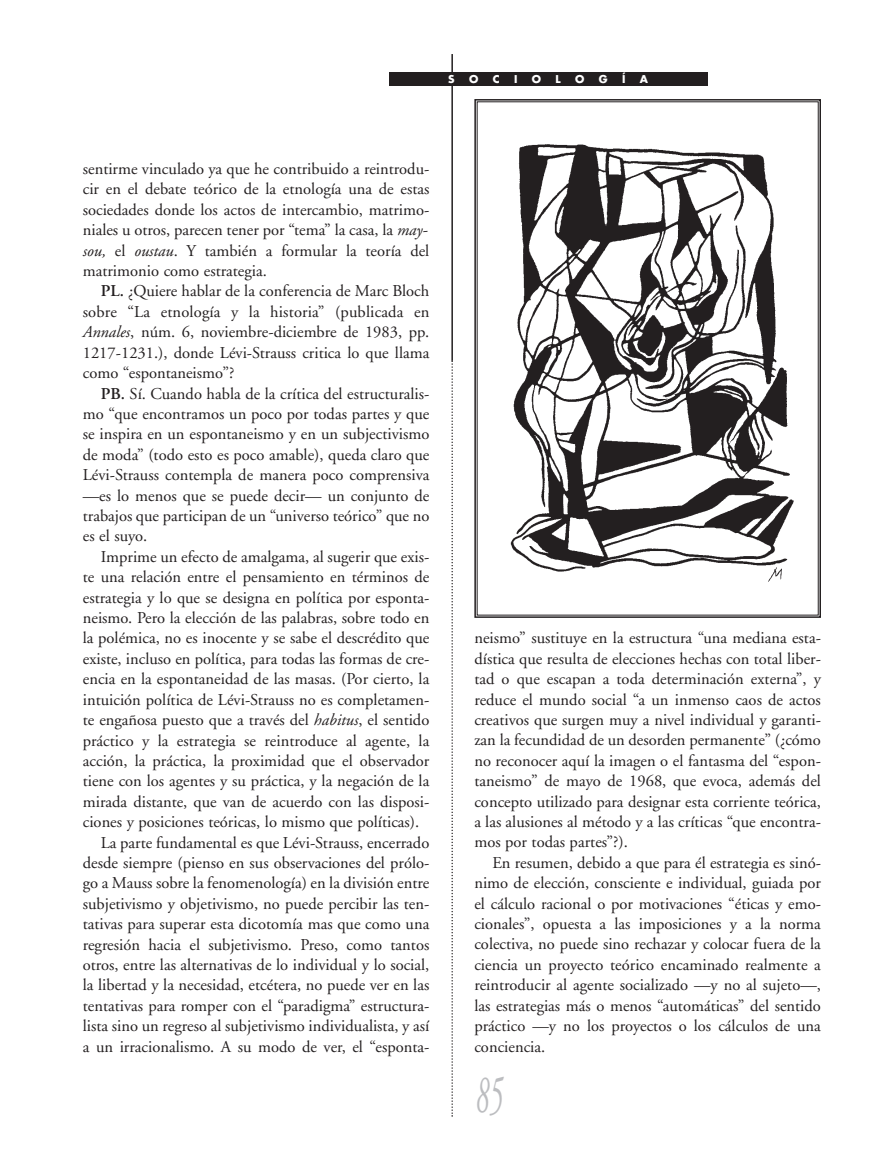
<style>
.page{position:relative;width:893px;height:1170px;background:#fff}
.page>*{position:absolute;margin:0;border:0;box-sizing:border-box;transform-origin:0 0}
.t1{font:italic 54px "Adobe Garamond";color:#bcbdc0;scale:.5 1}
.t2{font:16.5px/20.4px "Adobe Garamond";color:#231f20;text-align:justify}
.t3{font:700 10.5px "Futura";color:#fff}
.s1{font-style:italic}
.s2{font-weight:600}
</style>
<div class="page">
<hr style="left:451px;top:54px;width:2px;height:306px;background:#231f20">
<svg style="left:451px;top:360px;width:2px;height:756px"></svg>
<div style="left:389px;top:72px;width:318px;height:14px;background:#231f20"></div>
<img style="left:510px;top:144px;width:284px;height:438px">
<div style="left:474px;top:99px;width:347px;height:519px;border:2px solid #231f20"></div>
<p class="t3" style="left:448px;top:74px;width:8px">S</p>
<p class="t3" style="left:469px;top:74px;width:11px">O</p>
<p class="t3" style="left:493px;top:74px;width:8px">C</p>
<p class="t3" style="left:514px;top:74px;width:5px">I</p>
<p class="t3" style="left:532px;top:74px;width:11px">O</p>
<p class="t3" style="left:556px;top:74px;width:7px">L</p>
<p class="t3" style="left:575px;top:74px;width:11px">O</p>
<p class="t3" style="left:599px;top:74px;width:10px">G</p>
<p class="t3" style="left:622px;top:74px;width:5px">Í</p>
<p class="t3" style="left:640px;top:74px;width:10px">A</p>
<p class="t2" style="left:83px;top:160px;width:348px;text-align:left">sentirme vinculado ya que he contribuido a reintrodu&shy;cir en el debate teórico de la etnología una de estas sociedades donde los actos de intercambio, matrimo&shy;niales u otros, parecen tener por “tema” la casa, la <span class="s1">may&shy;sou,</span> el <span class="s1">oustau</span>. Y también a formular la teoría del matrimonio como estrategia.</p>
<p class="t2" style="left:83px;top:282px;width:348px;text-indent:18px"><span class="s2">PL.</span> ¿Quiere hablar de la conferencia de Marc Bloch sobre “La etnología y la historia” (publicada en <span class="s1">Annales</span>, núm. 6, noviembre-diciembre de 1983, pp.<br>1217-1231.), donde Lévi-Strauss critica lo que llama como “espontaneismo”?</p>
<p class="t2" style="left:83px;top:384px;width:348px;text-indent:18px"><span class="s2">PB.</span> Sí. Cuando habla de la crítica del estructuralis&shy;mo “que encontramos un poco por todas partes y que se inspira en un espontaneismo y en un subjectivismo de moda” (todo esto es poco amable), queda claro que Lévi-Strauss contempla de manera poco comprensiva —es lo menos que se puede decir— un conjunto de trabajos que participan de un “universo teórico” que no es el suyo.</p>
<p class="t2" style="left:101px;top:547px;width:330px">Imprime un efecto de amalgama, al sugerir que exis-</p>
<p class="t2" style="left:83px;top:568px;width:348px">te una relación entre el pensamiento en términos de</p>
<p class="t2" style="left:83px;top:588px;width:348px">estrategia y lo que se designa en política por esponta-</p>
<p class="t2" style="left:83px;top:609px;width:348px">neismo. Pero la elección de las palabras, sobre todo en</p>
<p class="t2" style="left:83px;top:629px;width:348px">la polémica, no es inocente y se sabe el descrédito que</p>
<p class="t2" style="left:83px;top:649px;width:348px">existe, incluso en política, para todas las formas de cre-</p>
<p class="t2" style="left:83px;top:670px;width:348px">encia en la espontaneidad de las masas. (Por cierto, la</p>
<p class="t2" style="left:83px;top:690px;width:348px">intuición política de Lévi-Strauss no es completamen-</p>
<p class="t2" style="left:83px;top:711px;width:348px">te engañosa puesto que a través del <span class="s1">habitus</span>, el sentido</p>
<p class="t2" style="left:83px;top:731px;width:348px">práctico y la estrategia se reintroduce al agente, la</p>
<p class="t2" style="left:83px;top:751px;width:348px">acción, la práctica, la proximidad que el observador</p>
<p class="t2" style="left:83px;top:772px;width:348px">tiene con los agentes y su práctica, y la negación de la</p>
<p class="t2" style="left:83px;top:792px;width:348px">mirada distante, que van de acuerdo con las disposi-</p>
<p class="t2" style="left:83px;top:813px;width:338px">ciones y posiciones teóricas, lo mismo que políticas).</p>
<p class="t2" style="left:101px;top:833px;width:330px">La parte fundamental es que Lévi-Strauss, encerrado</p>
<p class="t2" style="left:83px;top:853px;width:348px">desde siempre (pienso en sus observaciones del prólo-</p>
<p class="t2" style="left:83px;top:874px;width:348px">go a Mauss sobre la fenomenología) en la división entre</p>
<p class="t2" style="left:83px;top:894px;width:348px">subjetivismo y objetivismo, no puede percibir las ten-</p>
<p class="t2" style="left:83px;top:915px;width:348px">tativas para superar esta dicotomía mas que como una</p>
<p class="t2" style="left:83px;top:935px;width:348px">regresión hacia el subjetivismo. Preso, como tantos</p>
<p class="t2" style="left:83px;top:955px;width:348px">otros, entre las alternativas de lo individual y lo social,</p>
<p class="t2" style="left:83px;top:976px;width:348px">la libertad y la necesidad, etcétera, no puede ver en las</p>
<p class="t2" style="left:83px;top:996px;width:348px">tentativas para romper con el “paradigma” estructura-</p>
<p class="t2" style="left:83px;top:1017px;width:348px">lista sino un regreso al subjetivismo individualista, y así</p>
<p class="t2" style="left:83px;top:1037px;width:348px">a un irracionalismo. A su modo de ver, el “esponta-</p>
<p class="t2" style="left:474px;top:629px;width:348px">neismo” sustituye en la estructura “una mediana esta&shy;dística que resulta de elecciones hechas con total liber&shy;tad o que escapan a toda determinación externa”, y reduce el mundo social “a un inmenso caos de actos creativos que surgen muy a nivel individual y garanti&shy;zan la fecundidad de un desorden permanente” (¿cómo no reconocer aquí la imagen o el fantasma del “espon&shy;taneismo” de mayo de 1968, que evoca, además del concepto utilizado para designar esta corriente teórica, a las alusiones al método y a las críticas “que encontra&shy;mos por todas partes”?).</p>
<p class="t2" style="left:474px;top:853px;width:348px;text-indent:18px">En resumen, debido a que para él estrategia es sinó&shy;nimo de elección, consciente e individual, guiada por el cálculo racional o por motivaciones “éticas y emo&shy;cionales”, opuesta a las imposiciones y a la norma colectiva, no puede sino rechazar y colocar fuera de la ciencia un proyecto teórico encaminado realmente a reintroducir al agente socializado —y no al sujeto—, las estrategias más o menos “automáticas” del sentido práctico —y no los proyectos o los cálculos de una conciencia.</p>
<h1 class="t1" style="left:476px;top:1073px;width:55px">85</h1>
</div>
